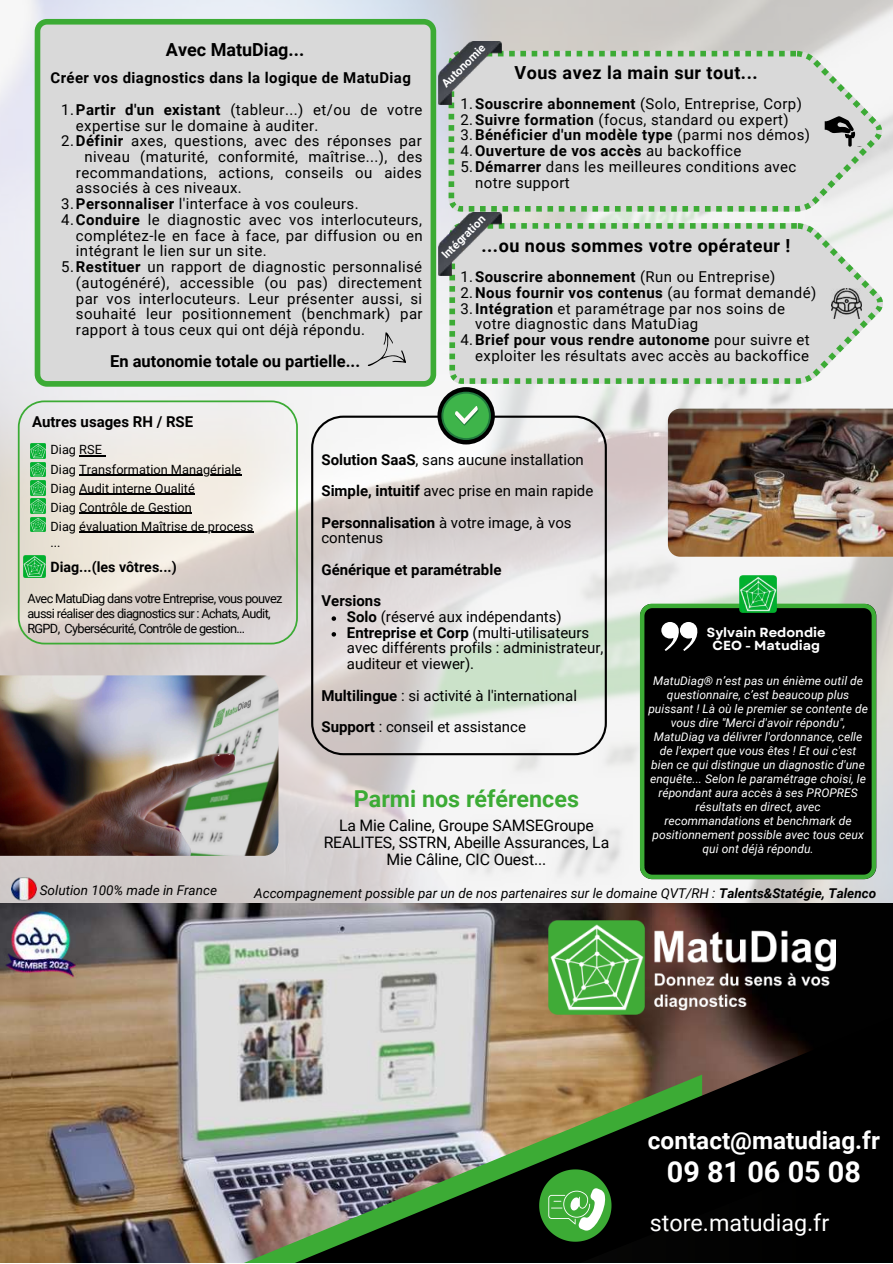
<style>
.page{position:relative;width:893px;height:1264px;background:#fff}
.page>*{position:absolute;margin:0;border:0;box-sizing:border-box;transform-origin:0 0}
.t1{font:700 28.8px "Roboto";color:#fff}
.t2{font:700 24.3px "Roboto";color:#fff}
.t3{font:700 23.25px "Roboto";color:#3cab35}
.t4{font:23.25px "Roboto";color:#fff}
.t5{font:700 18px "Roboto";letter-spacing:.025em;color:#000}
.t6{font:700 18px "Roboto";color:#000}
.t7{font:700 16.5px "Roboto";color:#000}
.t8{font:15.75px/16.8px "Roboto";letter-spacing:-.01em;color:#000;text-align:center}
.t9{font:15px "Roboto";letter-spacing:.025em;color:#000}
.t10{font:15px/15.8px "Roboto";color:#000}
.t11{font:700 15px "Roboto";letter-spacing:.025em;color:#000}
.t12{font:700 15px/31.5px "Roboto";color:#000}
.t13{font:700 14.25px "Roboto";color:#000}
.t14{font:italic 13.5px "Roboto";color:#000}
.t15{font:700 13.2px/13.2px "Garet";color:#fff;text-align:center}
.t16{font:12.75px/14.9px "Roboto";letter-spacing:-.05em;color:#000}
.t17{font:12.75px/19px "Roboto";letter-spacing:.005em;color:#000}
.t18{font:italic 12px/14px "Roboto";letter-spacing:.005em;color:#fff;text-align:center}
.t19{font:700 11.4px "Roboto";color:#fff}
.s1{font-weight:700}
.s2{font-weight:400}
</style>
<div class="page">
<img style="left:0;top:0;width:892px;height:903px">
<svg style="left:448px;top:51px;width:434px;height:161px;background:#d4d9d4"></svg>
<img style="left:0;top:903px;width:892px;height:359px">
<img style="left:101px;top:1074px;width:51px;height:188px">
<img style="left:152px;top:1017px;width:740px;height:245px">
<svg style="left:432px;top:1138px;width:460px;height:124px;background:#0d130c"></svg>
<svg style="left:539px;top:1169px;width:72px;height:72px;background:#4c9348"></svg>
<svg style="left:311px;top:415px;width:296px;height:340px"></svg>
<svg style="left:18px;top:400px;width:280px;height:244px;background:#e1dfd5"></svg>
<img style="left:30px;top:444px;width:15px;height:14px">
<img style="left:30px;top:462px;width:15px;height:15px">
<img style="left:30px;top:480px;width:15px;height:15px">
<img style="left:30px;top:499px;width:15px;height:14px">
<img style="left:30px;top:517px;width:15px;height:15px">
<img style="left:24px;top:556px;width:21px;height:21px">
<img style="left:548px;top:920px;width:287px;height:94px">
<div style="left:35px;top:19px;width:401px;height:367px;background:#d9d9d9"></div>
<svg style="left:449px;top:223px;width:434px;height:161px;background:#d4d9d4"></svg>
<img style="left:438px;top:42px;width:63px;height:63px">
<img style="left:438px;top:213px;width:63px;height:63px">
<svg style="left:367px;top:330px;width:46px;height:47px;background:#cdcdcd"></svg>
<svg style="left:640px;top:603px;width:236px;height:276px;background:#040c04"></svg>
<img style="left:739px;top:575px;width:37px;height:37px">
<svg style="left:661px;top:622px;width:37px;height:29px"></svg>
<svg style="left:437px;top:387px;width:58px;height:57px"></svg>
<svg style="left:441px;top:392px;width:50px;height:48px"></svg>
<div style="left:443px;top:393px;width:46px;height:45px;background:#3eb44a;border-radius:50%"></div>
<svg style="left:455px;top:406px;width:23px;height:20px"></svg>
<img style="left:667px;top:408px;width:225px;height:148px">
<img style="left:0;top:675px;width:278px;height:180px">
<img style="left:12px;top:877px;width:25px;height:23px">
<img style="left:4px;top:906px;width:73px;height:72px">
<svg style="left:824px;top:116px;width:44px;height:31px"></svg>
<img style="left:831px;top:288px;width:30px;height:30px">
<svg style="left:331px;top:616px;width:5px;height:5px"></svg>
<svg style="left:331px;top:632px;width:5px;height:4px"></svg>
<svg style="left:79px;top:455px;width:26px;height:1px"></svg>
<hr style="left:79px;top:474px;width:162px;height:1px;background:#000">
<hr style="left:79px;top:493px;width:116px;height:2px;background:#000">
<hr style="left:79px;top:513px;width:113px;height:1px;background:#000">
<hr style="left:79px;top:532px;width:174px;height:1px;background:#000">
<p class="t6" style="left:166px;top:39px;width:140px">Avec MatuDiag...</p>
<p class="t11" style="left:50px;top:69px;width:362px">Créer vos diagnostics dans la logique de MatuDiag</p>
<p class="t9" style="left:61px;top:101px;width:363px">1.<span class="s1">Partir d'un existant</span> (tableur...) et/ou de votre</p>
<p class="t9" style="left:76px;top:117px;width:244px">expertise sur le domaine à auditer.</p>
<p class="t9" style="left:61px;top:132px;width:362px">2.<span class="s1">Définir</span> axes, questions, avec des réponses par</p>
<p class="t9" style="left:85px;top:148px;width:339px">niveau (maturité, conformité, maîtrise...), des</p>
<p class="t9" style="left:76px;top:164px;width:347px">recommandations, actions, conseils ou aides</p>
<p class="t9" style="left:76px;top:179px;width:167px">associés à ces niveaux.</p>
<p class="t9" style="left:61px;top:195px;width:299px">3.<span class="s1">Personnaliser</span> l'interface à vos couleurs.</p>
<p class="t9" style="left:61px;top:211px;width:362px">4.<span class="s1">Conduire</span> le diagnostic avec vos interlocuteurs,</p>
<p class="t9" style="left:76px;top:227px;width:348px">complétez-le en face à face, par diffusion ou en</p>
<p class="t9" style="left:76px;top:242px;width:192px">intégrant le lien sur un site.</p>
<p class="t9" style="left:61px;top:258px;width:362px">5.<span class="s1">Restituer</span> un rapport de diagnostic personnalisé</p>
<p class="t9" style="left:76px;top:274px;width:348px">(autogénéré), accessible (ou pas) directement</p>
<p class="t9" style="left:76px;top:290px;width:348px">par vos interlocuteurs. Leur présenter aussi, si</p>
<p class="t9" style="left:76px;top:305px;width:348px">souhaité leur positionnement (benchmark) par</p>
<p class="t9" style="left:76px;top:321px;width:290px">rapport à tous ceux qui ont déjà répondu.</p>
<p class="t7" style="left:110px;top:352px;width:251px">En autonomie totale ou partielle...</p>
<p class="t19" style="left:439px;top:81px;width:58px;rotate:-45deg">Autonomie</p>
<p class="t9" style="left:460px;top:95px;width:343px">1.<span class="s1">Souscrire abonnement</span> (Solo, Entreprise, Corp)</p>
<p class="t9" style="left:460px;top:111px;width:329px">2.<span class="s1">Suivre formation</span> (focus, standard ou expert)</p>
<p class="t11" style="left:460px;top:126px;width:351px"><span class="s2">3.</span>Bénéficier d'un modèle type <span class="s2">(parmi nos démos)</span></p>
<p class="t11" style="left:460px;top:142px;width:282px"><span class="s2">4.</span>Ouverture de vos accès <span class="s2">au backoffice</span></p>
<p class="t9" style="left:460px;top:158px;width:337px">5.<span class="s1">Démarrer</span> dans les meilleures conditions avec</p>
<p class="t9" style="left:475px;top:174px;width:96px">notre support</p>
<p class="t5" style="left:514px;top:62px;width:244px">Vous avez la main sur tout...</p>
<p class="t19" style="left:439px;top:252px;width:58px;rotate:-45deg">Intégration</p>
<p class="t5" style="left:481px;top:235px;width:310px">...ou nous sommes votre opérateur !</p>
<p class="t9" style="left:460px;top:268px;width:316px">1.<span class="s1">Souscrire abonnement</span> (Run ou Entreprise)</p>
<p class="t11" style="left:460px;top:284px;width:357px"><span class="s2">2.</span>Nous fournir vos contenus <span class="s2">(au format demandé)</span></p>
<p class="t9" style="left:460px;top:300px;width:326px">3.<span class="s1">Intégration</span> et paramétrage par nos soins de</p>
<p class="t9" style="left:475px;top:315px;width:225px">votre diagnostic dans MatuDiag</p>
<p class="t11" style="left:460px;top:331px;width:351px"><span class="s2">4.</span>Brief pour vous rendre autonome <span class="s2">pour suivre et</span></p>
<p class="t9" style="left:475px;top:347px;width:335px">exploiter les résultats avec accès au backoffice</p>
<p class="t12" style="left:32px;top:406px;width:163px">Autres usages RH / RSE</p>
<p class="t17" style="left:50px;top:440px;width:204px">Diag RSE<br>Diag Transformation Managériale<br>Diag Audit interne Qualité<br>Diag Contrôle de Gestion<br>Diag évaluation Maîtrise de process</p>
<p class="t16" style="left:50px;top:535px;width:12px">...</p>
<p class="t13" style="left:50px;top:559px;width:128px">Diag...(les vôtres...)</p>
<p class="t16" style="left:27px;top:591px;width:256px">Avec MatuDiag dans votre Entreprise, vous pouvez aussi réaliser des diagnostics sur : Achats, Audit,<br>RGPD, Cybersécurité, Contrôle de gestion...</p>
<p class="t10" style="left:321px;top:443px;width:273px;line-height:31.5px"><span class="s1">Solution SaaS</span>, sans aucune installation<br><span class="s1">Simple, intuitif</span> avec prise en main rapide<br><span class="s1">Personnalisation</span> à votre image, à vos</p>
<p class="t10" style="left:321px;top:530px;width:63px">contenus</p>
<p class="t12" style="left:321px;top:554px;width:181px">Générique et paramétrable<br>Versions</p>
<p class="t10" style="left:347px;top:609px;width:258px"><span class="s1">Solo</span> (réservé aux indépendants)<br><span class="s1">Entreprise et Corp</span> (multi-utilisateurs avec différents profils : administrateur, auditeur et viewer).</p>
<p class="t10" style="left:321px;top:679px;width:257px;line-height:31.5px"><span class="s1">Multilingue</span> : si activité à l'international<br><span class="s1">Support</span> : conseil et assistance</p>
<h3 class="t3" style="left:354px;top:785px;width:226px">Parmi nos références</h3>
<p class="t8" style="left:324px;top:817px;width:287px">La Mie Caline, Groupe SAMSEGroupe<br>REALITES, SSTRN, Abeille Assurances, La<br>Mie Câline, CIC Ouest...</p>
<p class="t15" style="left:706px;top:625px;width:120px">Sylvain Redondie<br>CEO - Matudiag</p>
<p class="t18" style="left:648px;top:673px;width:221px">MatuDiag® n’est pas un énième outil de questionnaire, c’est beaucoup plus puissant ! Là où le premier se contente de vous dire "Merci d'avoir répondu", MatuDiag va délivrer l'ordonnance, celle de l'expert que vous êtes ! Et oui c'est bien ce qui distingue un diagnostic d'une enquête... Selon le paramétrage choisi, le répondant aura accès à ses PROPRES résultats en direct, avec recommandations et benchmark de positionnement possible avec tous ceux qui ont déjà répondu.</p>
<p class="t14" style="left:40px;top:882px;width:179px">Solution 100% made in France</p>
<p class="t14" style="left:254px;top:885px;width:623px">Accompagnement possible par un de nos partenaires sur le domaine QVT/RH : <span class="s1">Talents&amp;Statégie, Talenco</span></p>
<h2 class="t2" style="left:648px;top:1126px;width:233px">contact@matudiag.fr</h2>
<h1 class="t1" style="left:666px;top:1155px;width:196px">09 81 06 05 08</h1>
<h3 class="t4" style="left:649px;top:1209px;width:181px">store.matudiag.fr</h3>
</div>
